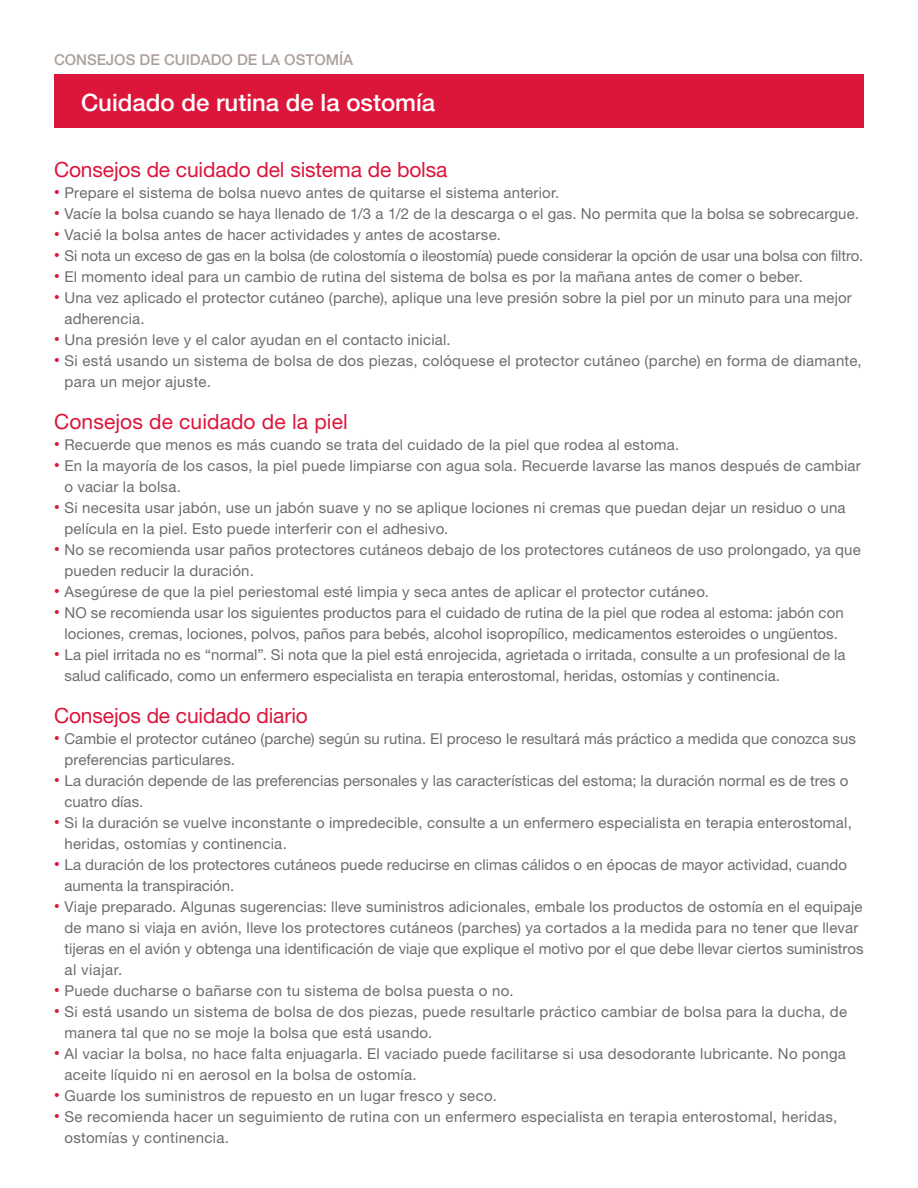
<style>
.page{position:relative;width:918px;height:1188px;background:#fff}
.page>*{position:absolute;margin:0;border:0;box-sizing:border-box;transform-origin:0 0}
.t1{font:500 24px "Helvetica Neue LT Pro";color:#fff}
.Body_Copy__11_12{font:21px "Helvetica Neue LT Pro";letter-spacing:-.005em;color:#dc153b}
.Body_Copy__11_12-2{font:15px/21px "Helvetica Neue LT Pro";letter-spacing:.015em;color:#6c6d70}
.Body_Copy__11_12-3{font:15px "Helvetica Neue LT Pro";letter-spacing:-.005em;color:#6c6d70}
.t2{font:500 15px "Helvetica Neue LT Pro";color:#ada09a}
.s1{font-size:11.25px;color:#dc153b}
</style>
<div class="page">
<div style="left:54px;top:74px;width:810px;height:54px;background:#dc153b"></div>
<p class="t2" style="left:54px;top:50px;width:301px">CONSEJOS DE CUIDADO DE LA OSTOMÍA</p>
<p class="t1" style="left:81px;top:88px;width:356px">Cuidado de rutina de la ostomía</p>
<p class="Body_Copy__11_12" style="left:54px;top:157px;width:395px">Consejos de cuidado del sistema de bolsa</p>
<p class="Body_Copy__11_12-2" style="left:54px;top:182px;width:507px"><span class="s1">•</span> Prepare el sistema de bolsa nuevo antes de quitarse el sistema anterior.</p>
<p class="Body_Copy__11_12-2" style="left:54px;top:203px;width:807px"><span class="s1">•</span> Vacíe la bolsa cuando se haya llenado de 1/3 a 1/2 de la descarga o el gas. No permita que la bolsa se sobrecargue.</p>
<p class="Body_Copy__11_12-2" style="left:54px;top:224px;width:449px"><span class="s1">•</span> Vacié la bolsa antes de hacer actividades y antes de acostarse.</p>
<p class="Body_Copy__11_12-3" style="left:54px;top:247px;width:811px"><span class="s1">•</span> Si nota un exceso de gas en la bolsa (de colostomía o ileostomía) puede considerar la opción de usar una bolsa con filtro.</p>
<p class="Body_Copy__11_12-2" style="left:54px;top:266px;width:751px"><span class="s1">•</span> El momento ideal para un cambio de rutina del sistema de bolsa es por la mañana antes de comer o beber.</p>
<p class="Body_Copy__11_12-2" style="left:64px;top:287px;width:789px;text-indent:-10px"><span class="s1">•</span> Una vez aplicado el protector cutáneo (parche), aplique una leve presión sobre la piel por un minuto para una mejor adherencia.</p>
<p class="Body_Copy__11_12-2" style="left:54px;top:329px;width:398px"><span class="s1">•</span> Una presión leve y el calor ayudan en el contacto inicial.</p>
<p class="Body_Copy__11_12-2" style="left:64px;top:350px;width:799px;text-indent:-10px"><span class="s1">•</span> Si está usando un sistema de bolsa de dos piezas, colóquese el protector cutáneo (parche) en forma de diamante, para un mejor ajuste.</p>
<p class="Body_Copy__11_12" style="left:54px;top:409px;width:295px">Consejos de cuidado de la piel</p>
<p class="Body_Copy__11_12-2" style="left:54px;top:434px;width:627px"><span class="s1">•</span> Recuerde que menos es más cuando se trata del cuidado de la piel que rodea al estoma.</p>
<p class="Body_Copy__11_12-2" style="left:64px;top:455px;width:798px;text-indent:-10px"><span class="s1">•</span> En la mayoría de los casos, la piel puede limpiarse con agua sola. Recuerde lavarse las manos después de cambiar o vaciar la bolsa.</p>
<p class="Body_Copy__11_12-2" style="left:64px;top:497px;width:783px;text-indent:-10px"><span class="s1">•</span> Si necesita usar jabón, use un jabón suave y no se aplique lociones ni cremas que puedan dejar un residuo o una película en la piel. Esto puede interferir con el adhesivo.</p>
<p class="Body_Copy__11_12-2" style="left:64px;top:539px;width:798px;text-indent:-10px"><span class="s1">•</span> No se recomienda usar paños protectores cutáneos debajo de los protectores cutáneos de uso prolongado, ya que pueden reducir la duración.</p>
<p class="Body_Copy__11_12-2" style="left:54px;top:581px;width:657px"><span class="s1">•</span> Asegúrese de que la piel periestomal esté limpia y seca antes de aplicar el protector cutáneo.</p>
<p class="Body_Copy__11_12-2" style="left:54px;top:602px;width:791px;text-align:center"><span class="s1">•</span> NO se recomienda usar los siguientes productos para el cuidado de rutina de la piel que rodea al estoma: jabón con lociones, cremas, lociones, polvos, paños para bebés, alcohol isopropílico, medicamentos esteroides o ungüentos.</p>
<p class="Body_Copy__11_12-2" style="left:64px;top:644px;width:783px;text-indent:-10px"><span class="s1">•</span> La piel irritada no es “normal”. Si nota que la piel está enrojecida, agrietada o irritada, consulte a un profesional de la salud calificado, como un enfermero especialista en terapia enterostomal, heridas, ostomías y continencia.</p>
<p class="Body_Copy__11_12" style="left:54px;top:703px;width:255px">Consejos de cuidado diario</p>
<p class="Body_Copy__11_12-2" style="left:64px;top:728px;width:793px;text-indent:-10px"><span class="s1">•</span> Cambie el protector cutáneo (parche) según su rutina. El proceso le resultará más práctico a medida que conozca sus preferencias particulares.</p>
<p class="Body_Copy__11_12-2" style="left:64px;top:770px;width:785px;text-indent:-10px"><span class="s1">•</span> La duración depende de las preferencias personales y las características del estoma; la duración normal es de tres o cuatro días.</p>
<p class="Body_Copy__11_12-2" style="left:64px;top:812px;width:789px;text-indent:-10px"><span class="s1">•</span> Si la duración se vuelve inconstante o impredecible, consulte a un enfermero especialista en terapia enterostomal, heridas, ostomías y continencia.</p>
<p class="Body_Copy__11_12-2" style="left:64px;top:854px;width:784px;text-indent:-10px"><span class="s1">•</span> La duración de los protectores cutáneos puede reducirse en climas cálidos o en épocas de mayor actividad, cuando aumenta la transpiración.</p>
<p class="Body_Copy__11_12-2" style="left:64px;top:896px;width:801px;text-indent:-10px"><span class="s1">•</span> Viaje preparado. Algunas sugerencias: lleve suministros adicionales, embale los productos de ostomía en el equipaje de mano si viaja en avión, lleve los protectores cutáneos (parches) ya cortados a la medida para no tener que llevar tijeras en el avión y obtenga una identificación de viaje que explique el motivo por el que debe llevar ciertos suministros al viajar.</p>
<p class="Body_Copy__11_12-2" style="left:54px;top:980px;width:461px"><span class="s1">•</span> Puede ducharse o bañarse con tu sistema de bolsa puesta o no.</p>
<p class="Body_Copy__11_12-2" style="left:64px;top:1001px;width:784px;text-indent:-10px"><span class="s1">•</span> Si está usando un sistema de bolsa de dos piezas, puede resultarle práctico cambiar de bolsa para la ducha, de manera tal que no se moje la bolsa que está usando.</p>
<p class="Body_Copy__11_12-2" style="left:64px;top:1043px;width:783px;text-indent:-10px"><span class="s1">•</span> Al vaciar la bolsa, no hace falta enjuagarla. El vaciado puede facilitarse si usa desodorante lubricante. No ponga aceite líquido ni en aerosol en la bolsa de ostomía.</p>
<p class="Body_Copy__11_12-2" style="left:54px;top:1085px;width:444px"><span class="s1">•</span> Guarde los suministros de repuesto en un lugar fresco y seco.</p>
<p class="Body_Copy__11_12-2" style="left:64px;top:1106px;width:774px;text-indent:-10px"><span class="s1">•</span> Se recomienda hacer un seguimiento de rutina con un enfermero especialista en terapia enterostomal, heridas, ostomías y continencia.</p>
</div>
